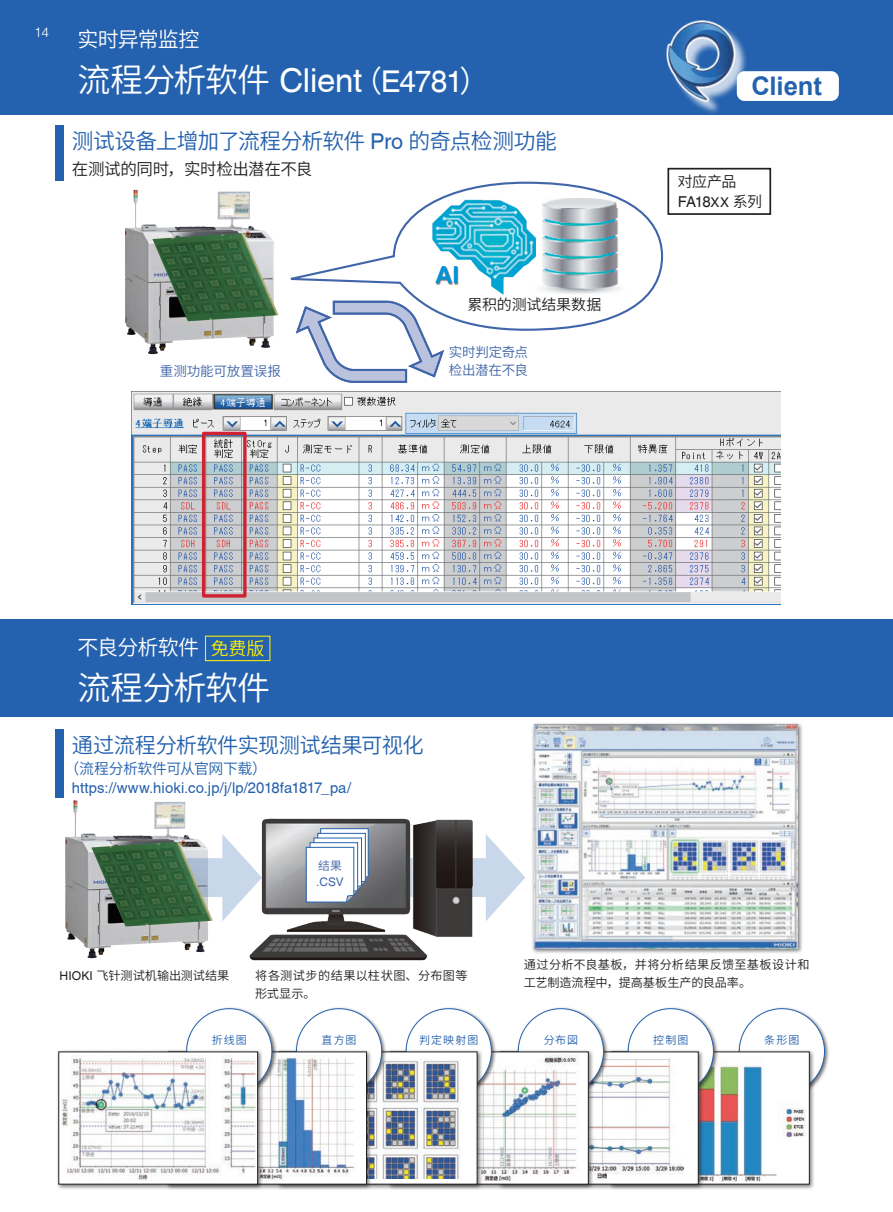
<style>
.page{position:relative;width:893px;height:1212px;background:#fff}
.page>*{position:absolute;margin:0;border:0;box-sizing:border-box;transform-origin:0 0}
.t1{font:33px "Source Han Sans CN";letter-spacing:-.03em;color:#fff}
.t2{font:700 25.65px "Arial";letter-spacing:-.005em;color:#2461ae}
.t3{font:700 23.4px "Arial";color:#0093d5}
.t4{font:21.75px "Source Han Sans CN";letter-spacing:-.03em;color:#2461ae}
.t5{font:21.3px "Source Han Sans CN";letter-spacing:-.03em;color:#2461ae}
.t6{font:21px "Source Han Sans CN";letter-spacing:-.04em;color:#fff}
.t7{font:16.5px "Source Han Sans CN";letter-spacing:-.02em;color:#231f20}
.t8{font:15px "Source Han Sans CN";letter-spacing:-.015em;color:#231f20}
.t9{font:15px "Helvetica";color:#231f20}
.t10{font:14.85px "Helvetica";letter-spacing:.005em;color:#2461ae}
.t11{font:14.85px "Source Han Sans CN";letter-spacing:-.03em;color:#2461ae}
.t12{font:13.5px "Source Han Sans CN";letter-spacing:-.015em;color:#4065a9}
.t13{font:300 13.5px "Helvetica LT Std";color:#fff}
.t14{font:12.15px/18.1px "Source Han Sans CN";letter-spacing:.01em;color:#231f20}
.t15{font:12.15px/18.1px "Source Han Sans CN";letter-spacing:.035em;color:#231f20}
.t16{font:12.15px "Source Han Sans CN";letter-spacing:-.01em;color:#231f20}
.t17{font:11.85px "Helvetica";color:#4065a9}
.t18{font:11.85px "Source Han Sans CN";color:#4065a9}
.t19{font:10.95px "Source Han Sans CN";letter-spacing:.1em;color:#2461ae}
.s1{font-family:"Helvetica"}
.s2{font-size:30px}
.s3{font-family:"Helvetica";font-size:30px}
.s4{font-size:13.5px}
.s5{font-family:"Source Han Sans CN"}
.s6{font-size:18px;color:#fff101}
</style>
<div class="page">
<div style="left:0;top:0;width:893px;height:115px;background:#2461ae"></div>
<div style="left:0;top:619px;width:893px;height:98px;background:#2461ae"></div>
<div style="left:56px;top:1049px;width:207px;height:141px;background:#231f20;opacity:.6"></div>
<svg style="left:58px;top:1007px;width:771px;height:178px"></svg>
<img style="left:62px;top:1055px;width:193px;height:126px">
<img style="left:65px;top:800px;width:143px;height:158px">
<svg style="left:138px;top:834px;width:124px;height:87px"></svg>
<div style="left:532px;top:722px;width:271px;height:232px;background:#231f20;opacity:.6"></div>
<img style="left:534px;top:725px;width:264px;height:223px">
<img style="left:262px;top:819px;width:197px;height:116px">
<svg style="left:305px;top:828px;width:220px;height:93px"></svg>
<img style="left:91px;top:841px;width:122px;height:85px">
<img style="left:125px;top:190px;width:149px;height:164px">
<img style="left:152px;top:233px;width:122px;height:88px">
<div style="left:55px;top:729px;width:9px;height:68px;background:#2461ae"></div>
<div style="left:55px;top:126px;width:9px;height:55px;background:#2461ae"></div>
<div style="left:669px;top:22px;width:80px;height:93px;background:#fff;opacity:.75"></div>
<img style="left:666px;top:20px;width:75px;height:81px">
<div style="left:737px;top:71px;width:102px;height:30px;background:#fff;border-radius:8px"></div>
<img style="left:132px;top:391px;width:648px;height:213px">
<div style="left:667px;top:168px;width:104px;height:47px;border:2px solid #231f20"></div>
<svg style="left:274px;top:181px;width:390px;height:150px"></svg>
<svg style="left:296px;top:301px;width:148px;height:82px"></svg>
<div style="left:202px;top:432px;width:45px;height:166px;border:3px solid #d12233"></div>
<div style="left:205px;top:636px;width:65px;height:25px;border:1px solid #fff101"></div>
<p class="t13" style="left:34px;top:24px;width:17px">14</p>
<p class="t6" style="left:78px;top:28px;width:123px">实时异常监控</p>
<p class="t1" style="left:78px;top:61px;width:413px">流程分析软件 <span class="s1">Client</span><span class="s2">（</span><span class="s3">E4781</span><span class="s2">）</span></p>
<p class="t4" style="left:72px;top:129px;width:487px">测试设备上增加了流程分析软件 <span class="s1">Pro</span> 的奇点检测功能</p>
<p class="t7" style="left:72px;top:159px;width:242px">在测试的同时，实时检出潜在不良</p>
<p class="t12" style="left:160px;top:363px;width:123px">重测功能可放置误报</p>
<p class="t3" style="left:435px;top:259px;width:25px">AI</p>
<p class="t8" style="left:467px;top:296px;width:135px">累积的测试结果数据</p>
<p class="t12" style="left:449px;top:345px;width:81px">实时判定奇点</p>
<p class="t12" style="left:449px;top:363px;width:80px">检出潜在不良</p>
<p class="t2" style="left:751px;top:68px;width:72px">Client</p>
<p class="t8" style="left:678px;top:173px;width:60px">对应产品</p>
<p class="t9" style="left:678px;top:193px;width:86px">FA18<span class="s4">XX</span> <span class="s5">系列</span></p>
<p class="t6" style="left:78px;top:636px;width:188px">不良分析软件 <span class="s6">免费版</span></p>
<p class="t1" style="left:78px;top:669px;width:194px">流程分析软件</p>
<p class="t5" style="left:72px;top:733px;width:353px">通过流程分析软件实现测试结果可视化</p>
<p class="t11" style="left:64px;top:760px;width:204px">（流程分析软件可从官网下载）</p>
<p class="t10" style="left:72px;top:779px;width:281px">https://www.hioki.co.jp/j/lp/2018fa1817_pa/</p>
<p class="t18" style="left:318px;top:859px;width:25px">结果</p>
<p class="t17" style="left:316px;top:875px;width:29px">.CSV</p>
<p class="t16" style="left:60px;top:969px;width:171px"><span class="s1">HIOKI</span> 飞针测试机输出测试结果</p>
<p class="t15" style="left:255px;top:967px;width:214px">将各测试步的结果以柱状图、分布图等形式显示。</p>
<p class="t14" style="left:524px;top:955px;width:287px">通过分析不良基板，并将分析结果反馈至基板设计和工艺制造流程中，提高基板生产的良品率。</p>
<p class="t19" style="left:212px;top:1033px;width:37px">折线图</p>
<p class="t19" style="left:322px;top:1033px;width:37px">直方图</p>
<p class="t19" style="left:419px;top:1033px;width:61px">判定映射图</p>
<p class="t19" style="left:544px;top:1033px;width:36px">分布図</p>
<p class="t19" style="left:653px;top:1033px;width:37px">控制图</p>
<p class="t19" style="left:764px;top:1033px;width:37px">条形图</p>
</div>
